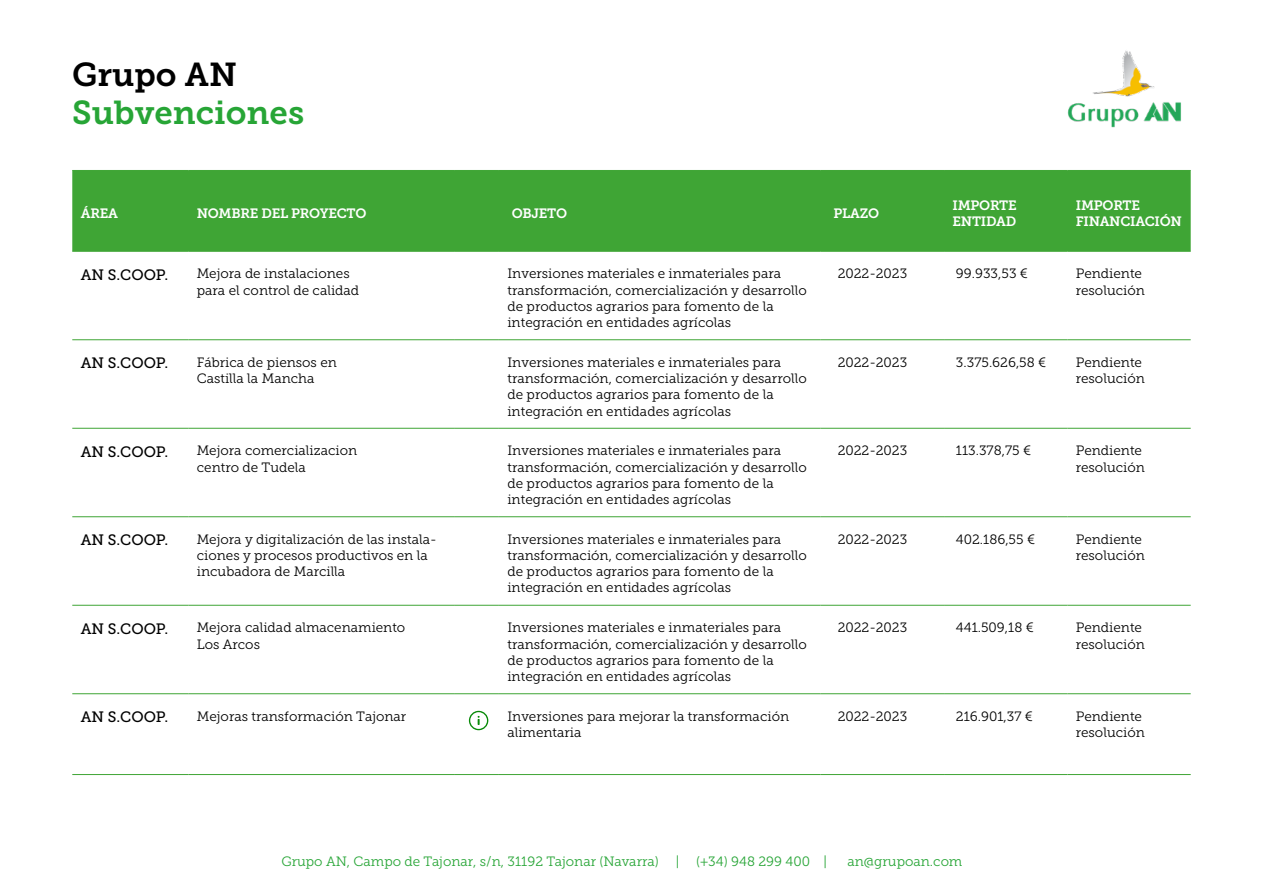
<style>
.page{position:relative;width:1263px;height:893px;background:#fff}
.page>*{position:absolute;margin:0;border:0;box-sizing:border-box;transform-origin:0 0}
.t1{font:33px "Museo Slab 700";color:#27a536}
.t2{font:33px "Museo Slab 700";color:#000}
.t3{font:15px "Museo Slab 500";color:#000}
.t4{font:13.5px/16.2px "Museo Slab 300";color:#000}
.t5{font:13.5px "Museo Slab 300";color:#27a536}
.t6{font:13.5px/16.2px "Museo Slab 700";letter-spacing:-.02em;color:#fff}
</style>
<div class="page">
<img style="left:1067px;top:50px;width:114px;height:78px">
<div style="left:72px;top:171px;width:1119px;height:80px;background:#3fa535"></div>
<hr style="left:72px;top:170px;width:116px;height:1px;background:#3fa535">
<hr style="left:188px;top:170px;width:266px;height:1px;background:#3fa535">
<hr style="left:454px;top:170px;width:45px;height:1px;background:#3fa535">
<hr style="left:499px;top:170px;width:322px;height:1px;background:#3fa535">
<hr style="left:821px;top:170px;width:123px;height:1px;background:#3fa535">
<hr style="left:944px;top:170px;width:123px;height:1px;background:#3fa535">
<hr style="left:1067px;top:170px;width:124px;height:1px;background:#3fa535">
<hr style="left:72px;top:251px;width:116px;height:1px;background:#3fa535">
<hr style="left:188px;top:251px;width:266px;height:1px;background:#3fa535">
<hr style="left:454px;top:251px;width:45px;height:1px;background:#3fa535">
<hr style="left:499px;top:251px;width:322px;height:1px;background:#3fa535">
<hr style="left:821px;top:251px;width:123px;height:1px;background:#3fa535">
<hr style="left:944px;top:251px;width:123px;height:1px;background:#3fa535">
<hr style="left:1067px;top:251px;width:124px;height:1px;background:#3fa535">
<hr style="left:72px;top:339px;width:116px;height:1px;background:#3fa535">
<hr style="left:188px;top:339px;width:266px;height:1px;background:#3fa535">
<hr style="left:454px;top:339px;width:45px;height:1px;background:#3fa535">
<hr style="left:499px;top:339px;width:322px;height:1px;background:#3fa535">
<hr style="left:821px;top:339px;width:123px;height:1px;background:#3fa535">
<hr style="left:944px;top:339px;width:123px;height:1px;background:#3fa535">
<hr style="left:1067px;top:339px;width:124px;height:1px;background:#3fa535">
<hr style="left:72px;top:428px;width:116px;height:1px;background:#3fa535">
<hr style="left:188px;top:428px;width:266px;height:1px;background:#3fa535">
<hr style="left:454px;top:428px;width:45px;height:1px;background:#3fa535">
<hr style="left:499px;top:428px;width:322px;height:1px;background:#3fa535">
<hr style="left:821px;top:428px;width:123px;height:1px;background:#3fa535">
<hr style="left:944px;top:428px;width:123px;height:1px;background:#3fa535">
<hr style="left:1067px;top:428px;width:124px;height:1px;background:#3fa535">
<hr style="left:72px;top:516px;width:116px;height:1px;background:#3fa535">
<hr style="left:188px;top:516px;width:266px;height:1px;background:#3fa535">
<hr style="left:454px;top:516px;width:45px;height:1px;background:#3fa535">
<hr style="left:499px;top:516px;width:322px;height:1px;background:#3fa535">
<hr style="left:821px;top:516px;width:123px;height:1px;background:#3fa535">
<hr style="left:944px;top:516px;width:123px;height:1px;background:#3fa535">
<hr style="left:1067px;top:516px;width:124px;height:1px;background:#3fa535">
<hr style="left:72px;top:605px;width:116px;height:1px;background:#3fa535">
<hr style="left:188px;top:605px;width:266px;height:1px;background:#3fa535">
<hr style="left:454px;top:605px;width:45px;height:1px;background:#3fa535">
<hr style="left:499px;top:605px;width:322px;height:1px;background:#3fa535">
<hr style="left:821px;top:605px;width:123px;height:1px;background:#3fa535">
<hr style="left:944px;top:605px;width:123px;height:1px;background:#3fa535">
<hr style="left:1067px;top:605px;width:124px;height:1px;background:#3fa535">
<hr style="left:72px;top:693px;width:116px;height:1px;background:#3fa535">
<hr style="left:188px;top:693px;width:266px;height:1px;background:#3fa535">
<hr style="left:454px;top:693px;width:45px;height:1px;background:#3fa535">
<hr style="left:499px;top:693px;width:322px;height:1px;background:#3fa535">
<hr style="left:821px;top:693px;width:123px;height:1px;background:#3fa535">
<hr style="left:944px;top:693px;width:123px;height:1px;background:#3fa535">
<hr style="left:1067px;top:693px;width:124px;height:1px;background:#3fa535">
<hr style="left:72px;top:774px;width:116px;height:1px;background:#3fa535">
<hr style="left:188px;top:774px;width:266px;height:1px;background:#3fa535">
<hr style="left:454px;top:774px;width:45px;height:1px;background:#3fa535">
<hr style="left:499px;top:774px;width:322px;height:1px;background:#3fa535">
<hr style="left:821px;top:774px;width:123px;height:1px;background:#3fa535">
<hr style="left:944px;top:774px;width:123px;height:1px;background:#3fa535">
<hr style="left:1067px;top:774px;width:124px;height:1px;background:#3fa535">
<svg style="left:469px;top:711px;width:19px;height:19px"></svg>
<h1 class="t2" style="left:72px;top:56px;width:166px">Grupo AN</h1>
<h1 class="t1" style="left:72px;top:94px;width:233px">Subvenciones</h1>
<p class="t6" style="left:81px;top:205px;width:39px">ÁREA</p>
<p class="t6" style="left:197px;top:205px;width:171px">NOMBRE DEL PROYECTO</p>
<p class="t6" style="left:512px;top:205px;width:57px">OBJETO</p>
<p class="t6" style="left:833px;top:205px;width:47px">PLAZO</p>
<p class="t6" style="left:952px;top:197px;width:66px">IMPORTE<br>ENTIDAD</p>
<p class="t6" style="left:1076px;top:197px;width:108px">IMPORTE<br>FINANCIACIÓN</p>
<p class="t3" style="left:81px;top:266px;width:89px">AN S.COOP.</p>
<p class="t4" style="left:197px;top:266px;width:164px">Mejora de instalaciones para el control de calidad</p>
<p class="t4" style="left:507px;top:266px;width:301px">Inversiones materiales e inmateriales para transformación, comercialización y desarrollo de productos agrarios para fomento de la integración en entidades agrícolas</p>
<p class="t4" style="left:838px;top:266px;width:71px">2022-2023</p>
<p class="t4" style="left:956px;top:266px;width:74px">99.933,53 €</p>
<p class="t4" style="left:1076px;top:266px;width:71px">Pendiente resolución</p>
<p class="t3" style="left:81px;top:354px;width:89px">AN S.COOP.</p>
<p class="t4" style="left:197px;top:354px;width:142px">Fábrica de piensos en<br>Castilla la Mancha</p>
<p class="t4" style="left:507px;top:354px;width:301px">Inversiones materiales e inmateriales para transformación, comercialización y desarrollo de productos agrarios para fomento de la integración en entidades agrícolas</p>
<p class="t4" style="left:838px;top:354px;width:71px">2022-2023</p>
<p class="t4" style="left:956px;top:354px;width:92px">3.375.626,58 €</p>
<p class="t4" style="left:1076px;top:354px;width:71px">Pendiente resolución</p>
<p class="t3" style="left:81px;top:443px;width:89px">AN S.COOP.</p>
<p class="t4" style="left:197px;top:443px;width:162px">Mejora comercializacion centro de Tudela</p>
<p class="t4" style="left:507px;top:443px;width:301px">Inversiones materiales e inmateriales para transformación, comercialización y desarrollo de productos agrarios para fomento de la integración en entidades agrícolas</p>
<p class="t4" style="left:838px;top:443px;width:71px">2022-2023</p>
<p class="t4" style="left:956px;top:443px;width:77px">113.378,75 €</p>
<p class="t4" style="left:1076px;top:443px;width:71px">Pendiente resolución</p>
<p class="t3" style="left:81px;top:531px;width:89px">AN S.COOP.</p>
<p class="t4" style="left:197px;top:531px;width:242px">Mejora y digitalización de las instala&shy;ciones y procesos productivos en la incubadora de Marcilla</p>
<p class="t4" style="left:507px;top:531px;width:301px">Inversiones materiales e inmateriales para transformación, comercialización y desarrollo de productos agrarios para fomento de la integración en entidades agrícolas</p>
<p class="t4" style="left:838px;top:531px;width:71px">2022-2023</p>
<p class="t4" style="left:956px;top:531px;width:81px">402.186,55 €</p>
<p class="t4" style="left:1076px;top:531px;width:71px">Pendiente resolución</p>
<p class="t3" style="left:81px;top:620px;width:89px">AN S.COOP.</p>
<p class="t4" style="left:197px;top:620px;width:210px">Mejora calidad almacenamiento<br>Los Arcos</p>
<p class="t4" style="left:507px;top:620px;width:301px">Inversiones materiales e inmateriales para transformación, comercialización y desarrollo de productos agrarios para fomento de la integración en entidades agrícolas</p>
<p class="t4" style="left:838px;top:620px;width:71px">2022-2023</p>
<p class="t4" style="left:956px;top:620px;width:79px">441.509,18 €</p>
<p class="t4" style="left:1076px;top:620px;width:71px">Pendiente resolución</p>
<p class="t3" style="left:81px;top:708px;width:89px">AN S.COOP.</p>
<p class="t4" style="left:197px;top:708px;width:211px">Mejoras transformación Tajonar</p>
<p class="t4" style="left:507px;top:708px;width:283px">Inversiones para mejorar la transformación alimentaria</p>
<p class="t4" style="left:838px;top:708px;width:71px">2022-2023</p>
<p class="t4" style="left:956px;top:708px;width:79px">216.901,37 €</p>
<p class="t4" style="left:1076px;top:708px;width:71px">Pendiente resolución</p>
<p class="t5" style="left:281px;top:854px;width:379px">Grupo AN, Campo de Tajonar, s/n, 31192 Tajonar (Navarra)</p>
<p class="t5" style="left:676px;top:854px;width:5px">|</p>
<p class="t5" style="left:696px;top:854px;width:132px">(+34) 948 299 400 |</p>
<p class="t5" style="left:847px;top:854px;width:116px">an@grupoan.com</p>
</div>
